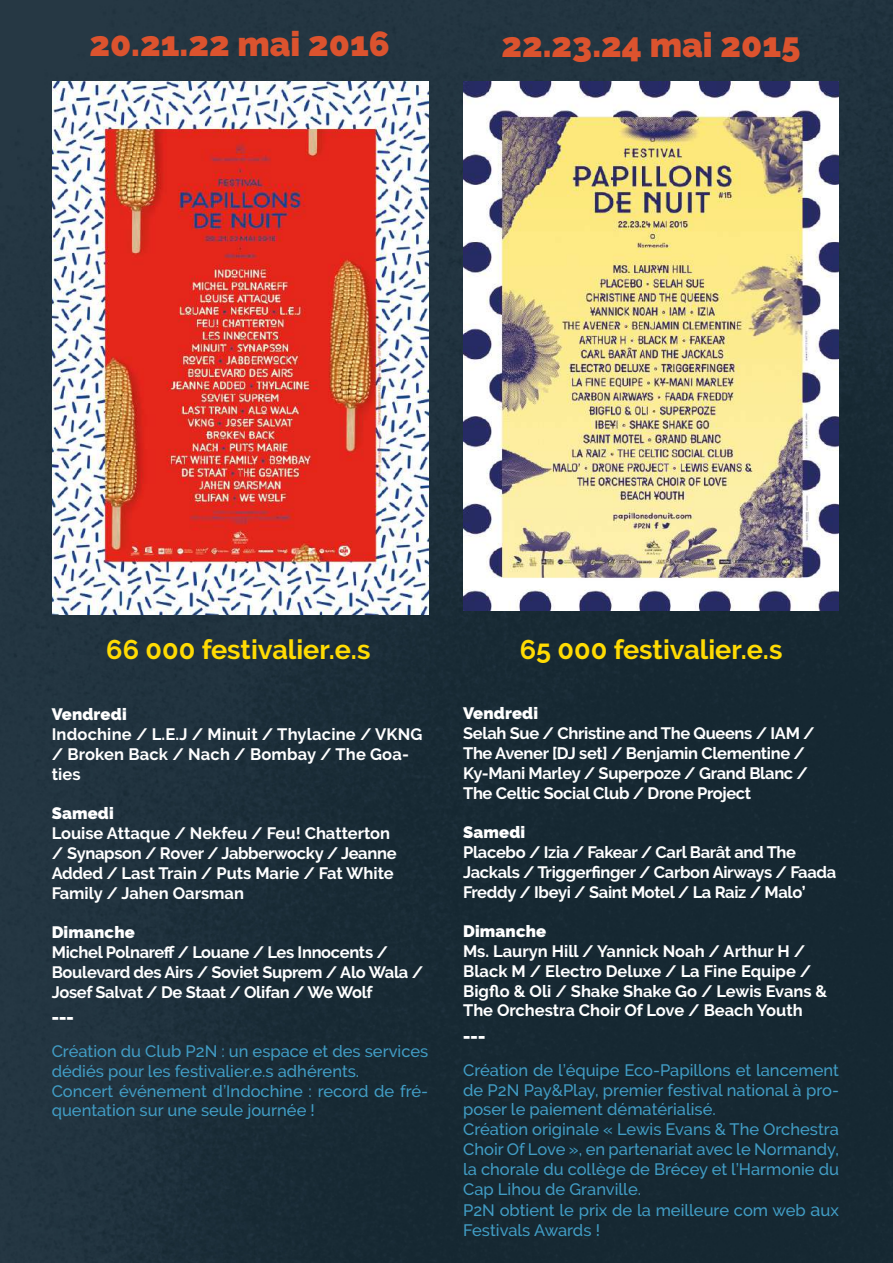
<style>
.page{position:relative;width:893px;height:1263px;background:#fff}
.page>*{position:absolute;margin:0;border:0;box-sizing:border-box;transform-origin:0 0}
.t1{font:900 34.5px "Raleway";color:#dc532e}
.t2{font:700 27px "Raleway";color:#ffdb03}
.t3{font:700 16.5px/19.8px "Raleway";letter-spacing:-.02em;color:#fff}
.t4{font:500 16.5px/19.8px "Raleway";color:#419dc5}
.t5{font:700 16.5px/19.8px "Raleway";color:#fff}
.t6{font:700 16.5px/19.8px "Raleway";letter-spacing:.01em;color:#fff}
.t7{font:900 16.5px "Raleway";letter-spacing:.01em;color:#fff}
.s1{font-size:18px}
</style>
<div class="page">
<img style="left:0;top:0;width:893px;height:1263px">
<img style="left:52px;top:81px;width:376px;height:534px">
<img style="left:463px;top:81px;width:376px;height:529px">
<h1 class="t1" style="left:89px;top:24px;width:302px">20.21.22 mai 2016</h1>
<h1 class="t1" style="left:501px;top:25px;width:301px">22.23.24 mai 2015</h1>
<h2 class="t2" style="left:106px;top:634px;width:266px">66 000 festivalier.e.s</h2>
<p class="t7" style="left:52px;top:705px;width:76px">Vendredi</p>
<p class="t6" style="left:52px;top:724px;width:372px">Indochine / L.E.J / Minuit / Thylacine / VKNG / Broken Back / Nach / Bombay / The Goa&shy;ties</p>
<p class="t7" style="left:52px;top:804px;width:64px">Samedi</p>
<p class="t3" style="left:52px;top:823px;width:346px">Louise Attaque / Nekfeu / Feu! Chatterton / Synapson / Rover / Jabberwocky / Jeanne Added / Last Train / Puts Marie / Fat White Family / Jahen Oarsman</p>
<p class="t7" style="left:52px;top:923px;width:85px">Dimanche</p>
<p class="t3" style="left:52px;top:942px;width:373px">Michel Polnareff / Louane / Les Innocents /<br>Boulevard des Airs / Soviet Suprem / Alo Wala /<br>Josef Salvat / De Staat / Olifan / We Wolf</p>
<p class="t7" style="left:52px;top:1002px;width:24px">___</p>
<p class="t4" style="left:52px;top:1041px;width:378px">Création du Club P2N : un espace et des services dédiés pour les festivalier.e.s adhérents.<br>Concert événement d’Indochine : record de fré&shy;quentation sur une seule journée !</p>
<h2 class="t2" style="left:520px;top:634px;width:264px">65 000 festivalier.e.s</h2>
<p class="t7" style="left:463px;top:704px;width:76px">Vendredi</p>
<p class="t3" style="left:463px;top:723px;width:353px">Selah Sue / Christine and The Queens / IAM / The Avener [DJ set] / Benjamin Clementine / Ky-Mani Marley / Superpoze / Grand Blanc / The Celtic Social Club / Drone Project</p>
<p class="t7" style="left:463px;top:823px;width:64px">Samedi</p>
<p class="t3" style="left:463px;top:842px;width:375px">Placebo / Izia / Fakear / Carl Barât and The<br>Jackals / Triggerfinger / Carbon Airways / Faada<br>Freddy / Ibeyi / Saint Motel / La Raiz / Malo’</p>
<p class="t7" style="left:463px;top:922px;width:85px">Dimanche</p>
<p class="t5" style="left:463px;top:941px;width:366px">Ms. Lauryn Hill / Yannick Noah / Arthur H / Black M / Electro Deluxe / La Fine Equipe / Bigflo &amp; Oli / Shake Shake Go / Lewis Evans &amp; The Orchestra Choir Of Love / Beach Youth</p>
<p class="t7" style="left:463px;top:1021px;width:24px">___</p>
<p class="t4" style="left:463px;top:1060px;width:377px">Création de l’équipe Eco-Papillons et lancement de P2N Pay&amp;Play, premier festival national à pro&shy;poser le paiement dématérialisé.<br>Création originale « Lewis Evans &amp; The Orchestra Choir Of Love », en partenariat avec le Normandy, la chorale du collège de Brécey et l’Harmonie du Cap Lihou de Granville.</p>
<p class="t4" style="left:463px;top:1200px;width:377px">P2N obtient le prix de la meilleure com web <span class="s1">a</span>ux<br>Festivals Awards !</p>
</div>
